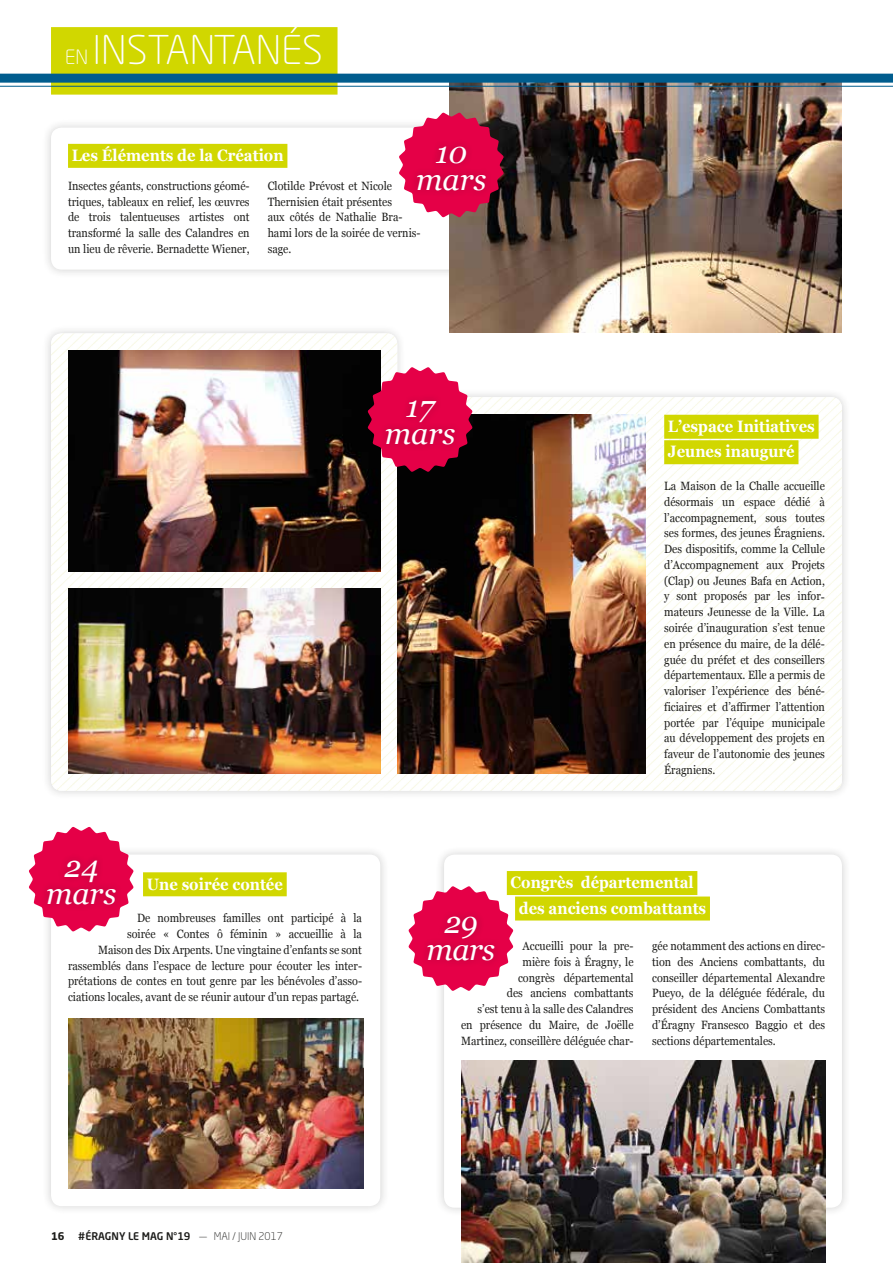
<style>
.page{position:relative;width:893px;height:1263px;background:#fff}
.page>*{position:absolute;margin:0;border:0;box-sizing:border-box;transform-origin:0 0}
.t1{font:300 39.15px "Neo Sans";color:#fff}
.t2{font:italic 30px/27px "Georgia";color:#fff;text-align:center}
.t3{font:700 16.5px/25.5px "Georgia";color:#fff;scale:.9 1}
.t4{font:12px/15.8px "Georgia";color:#1d1d1b;text-align:justify;scale:.9 1}
.t5{font:500 10.5px "Neo Sans Std";color:#1d1d1b}
.t6{font:700 10.5px "Neo Sans Std";color:#1d1d1b}
.s1{font-size:19.5px}
.s2{font-weight:300}
</style>
<div class="page">
<div style="left:51px;top:27px;width:286px;height:68px;background:#d1d700"></div>
<div style="left:42px;top:119px;width:578px;height:160px;background:#1d1d1b;opacity:.2"></div>
<div style="left:51px;top:128px;width:560px;height:142px;background:#fff;border-radius:11px"></div>
<img style="left:449px;top:83px;width:393px;height:241px">
<svg style="left:399px;top:112px;width:105px;height:106px"></svg>
<div style="left:410px;top:139px;width:83px;height:59px;background:#1d1d1b;opacity:.3"></div>
<div style="left:68px;top:144px;width:219px;height:24px;background:#d1d700"></div>
<hr style="left:0;top:86px;width:893px;height:1px;background:#005d8e">
<div style="left:0;top:74px;width:893px;height:9px;background:#005d8e"></div>
<div style="left:42px;top:324px;width:809px;height:476px;background:#1d1d1b;opacity:.2"></div>
<img style="left:51px;top:333px;width:791px;height:458px">
<div style="left:664px;top:415px;width:155px;height:24px;background:#d1d700"></div>
<div style="left:664px;top:440px;width:134px;height:24px;background:#d1d700"></div>
<img style="left:397px;top:414px;width:249px;height:360px">
<img style="left:68px;top:350px;width:312px;height:221px">
<img style="left:68px;top:588px;width:312px;height:186px">
<svg style="left:367px;top:367px;width:106px;height:105px"></svg>
<div style="left:379px;top:394px;width:83px;height:58px;background:#1d1d1b;opacity:.3"></div>
<div style="left:42px;top:845px;width:347px;height:370px;background:#1d1d1b;opacity:.2"></div>
<div style="left:51px;top:854px;width:329px;height:352px;background:#fff;border-radius:11px"></div>
<div style="left:143px;top:872px;width:144px;height:24px;background:#d1d700"></div>
<img style="left:68px;top:1018px;width:295px;height:170px">
<svg style="left:29px;top:826px;width:105px;height:106px"></svg>
<div style="left:40px;top:853px;width:83px;height:59px;background:#1d1d1b;opacity:.3"></div>
<div style="left:435px;top:845px;width:416px;height:372px;background:#1d1d1b;opacity:.2"></div>
<div style="left:444px;top:854px;width:398px;height:354px;background:#fff;border-radius:11px"></div>
<div style="left:507px;top:871px;width:190px;height:24px;background:#d1d700"></div>
<div style="left:515px;top:896px;width:195px;height:24px;background:#d1d700"></div>
<img style="left:461px;top:1061px;width:364px;height:202px">
<svg style="left:408px;top:886px;width:106px;height:105px"></svg>
<div style="left:421px;top:909px;width:81px;height:59px;background:#1d1d1b;opacity:.3"></div>
<h1 class="t1" style="left:65px;top:26px;width:259px"><span class="s1">EN</span> INSTANTANÉS</h1>
<h3 class="t3" style="left:72px;top:142px;width:237px">Les Éléments de la Création</h3>
<p class="t4" style="left:68px;top:177px;width:203px">Insectes géants, constructions géomé&shy;triques, tableaux en relief, les œuvres de trois talentueuses artistes ont transformé la salle des Calandres en un lieu de rêverie. Bernadette Wiener,</p>
<p class="t4" style="left:268px;top:177px;width:171px;text-align:left">Clotilde Prévost et Nicole<br>Thernisien était présentes<br>aux côtés de Nathalie Bra&shy;hami lors de la soirée de vernis&shy;sage.</p>
<h2 class="t2" style="left:416px;top:138px;width:72px">10 mars</h2>
<h2 class="t2" style="left:385px;top:392px;width:72px">17 mars</h2>
<h3 class="t3" style="left:668px;top:413px;width:165px">L’espace Initiatives<br>Jeunes inauguré</h3>
<p class="t4" style="left:664px;top:478px;width:180px">La Maison de la Challe accueille désormais un espace dédié à l’accompagnement, sous toutes ses formes, des jeunes Éragniens.<br>Des dispositifs, comme la Cellule d’Accompagnement aux Projets (Clap) ou Jeunes Bafa en Action, y sont proposés par les infor&shy;mateurs Jeunesse de la Ville. La soirée d’inauguration s’est tenue en présence du maire, de la délé&shy;guée du préfet et des conseillers départementaux. Elle a permis de valoriser l’expérience des béné&shy;ficiaires et d’affirmer l’attention portée par l’équipe municipale au développement des projets en faveur de l’autonomie des jeunes Éragniens.</p>
<h2 class="t2" style="left:46px;top:852px;width:72px">24 mars</h2>
<h3 class="t3" style="left:147px;top:870px;width:153px">Une soirée contée</h3>
<p class="t4" style="left:68px;top:910px;width:328px;text-align:right">De nombreuses familles ont participé à la<br>soirée « Contes ô féminin » accueillie à la<br>Maison des Dix Arpents. Une vingtaine d’enfants se sont rassemblés dans l’espace de lecture pour écouter les inter&shy;prétations de contes en tout genre par les bénévoles d’asso&shy;ciations locales, avant de se réunir autour d’un repas partagé.</p>
<h3 class="t3" style="left:519px;top:869px;width:210px;text-indent:-8px">Congrès départemental des anciens combattants</h3>
<h2 class="t2" style="left:427px;top:908px;width:70px">29 mars</h2>
<p class="t4" style="left:461px;top:937px;width:193px;text-align:right">Accueilli pour la pre-<br>mière fois à Éragny, le<br>congrès départemental<br>des anciens combattants<br>s’est tenu à la salle des Calandres<br>en présence du Maire, de Joëlle<br>Martinez, conseillère déléguée char-</p>
<p class="t4" style="left:652px;top:937px;width:194px">gée notamment des actions en direc&shy;tion des Anciens combattants, du conseiller départemental Alexandre Pueyo, de la déléguée fédérale, du président des Anciens Combattants d’Éragny Fransesco Baggio et des sections départementales.</p>
<p class="t6" style="left:51px;top:1229px;width:15px">16</p>
<p class="t5" style="left:78px;top:1229px;width:206px">#ÉRAGNY LE MAG N°19 <span class="s2">— MAI / JUIN 2017</span></p>
</div>
